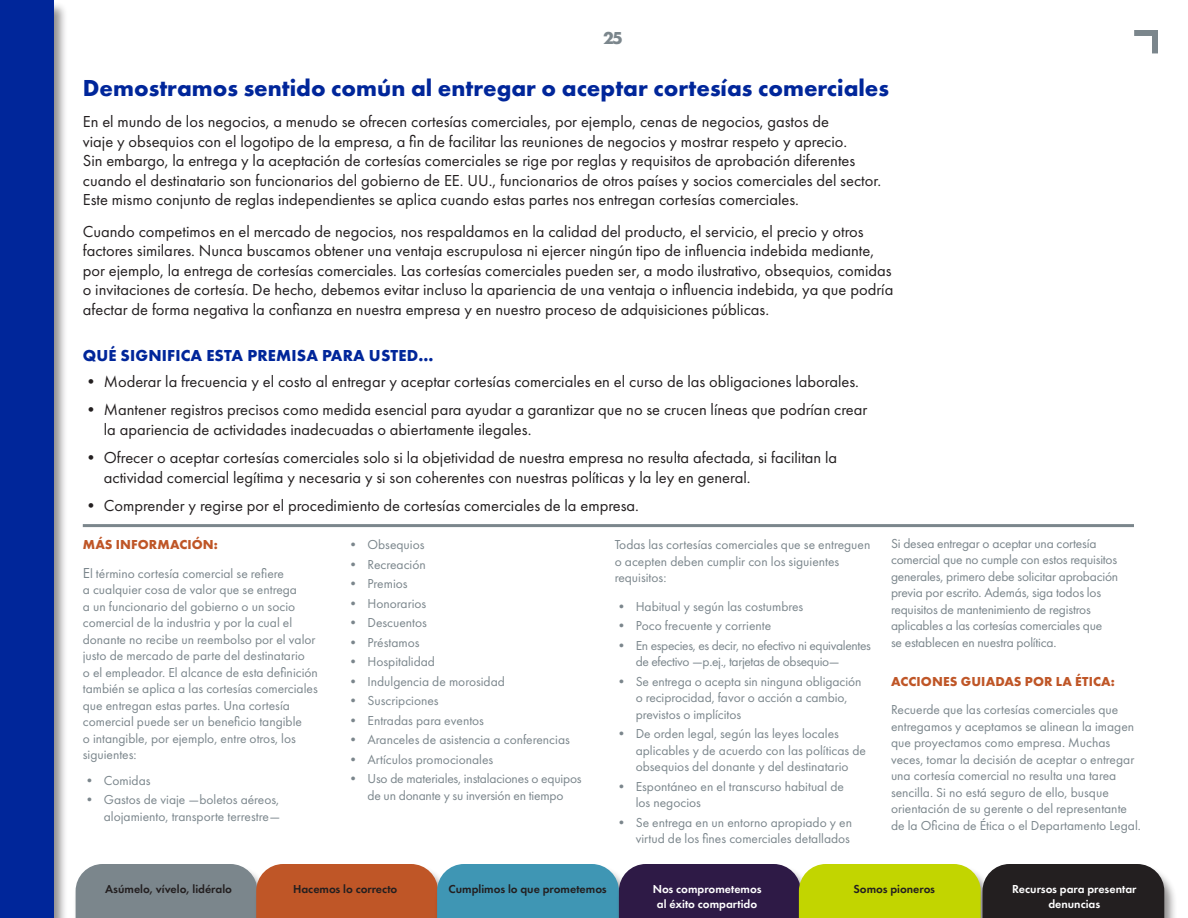
<style>
.page{position:relative;width:1188px;height:918px;background:#fff}
.page>*{position:absolute;margin:0;border:0;box-sizing:border-box;transform-origin:0 0}
.A_head{font:700 24px "Futura PT";color:#00269a}
.t1{font:700 18px "Futura PT";color:#7b868c}
.body_text{font:16.5px/19.5px "Futura PT";color:#231f20}
.B_head_caps_blue{font:700 16.5px "Futura PT";letter-spacing:.01em;color:#00269a}
.side_body_text{font:13.5px/16.5px "Futura PT";color:#7b868c}
.side_body_text-2{font:13.5px/16.5px "Futura PT";letter-spacing:-.025em;color:#7b868c}
.side_head_orange{font:700 13.5px "Futura PT";letter-spacing:.01em;color:#bf5627}
.body_text-2{font:700 13.5px "Futura PT";letter-spacing:.01em;color:#bf5627}
.t2{font:600 12px "Futura PT";color:#231f20}
.t3{font:600 12px/15px "Futura PT";color:#fff;text-align:center}
.s1{font-size:15px}
</style>
<div class="page">
<div style="left:0;top:1px;width:68px;height:917px;background:#231f20;opacity:.5"></div>
<div style="left:0;top:0;width:54px;height:918px;background:#00269a"></div>
<svg style="left:1134px;top:30px;width:24px;height:23px"></svg>
<div style="left:980px;top:865px;width:198px;height:53px;background:#231f20;opacity:.5"></div>
<svg style="left:76px;top:864px;width:1088px;height:54px;background:#716f52"></svg>
<hr style="left:83px;top:524px;width:1051px;height:3px;background:#7b868c">
<h2 class="t1" style="left:603px;top:26px;width:21px">25</h2>
<p class="A_head" style="left:83px;top:72px;width:808px">Demostramos sentido común al entregar o aceptar cortesías comerciales</p>
<p class="body_text" style="left:83px;top:112px;width:800px">En el mundo de los negocios, a menudo se ofrecen cortesías comerciales, por ejemplo, cenas de negocios, gastos de<br>viaje y obsequios con el logotipo de la empresa, a fin de facilitar las reuniones de negocios y mostrar respeto y aprecio.<br>Sin embargo, la entrega y la aceptación de cortesías comerciales se rige por reglas y requisitos de aprobación diferentes cuando el destinatario son funcionarios del gobierno de EE. UU., funcionarios de otros países y socios comerciales del sector.<br>Este mismo conjunto de reglas independientes se aplica cuando estas partes nos entregan cortesías comerciales.</p>
<p class="body_text" style="left:83px;top:221px;width:812px">Cuando competimos en el mercado de negocios, nos respaldamos en la calidad del producto, el servicio, el precio y otros factores similares. Nunca buscamos obtener una ventaja escrupulosa ni ejercer ningún tipo de influencia indebida mediante, por ejemplo, la entrega de cortesías comerciales. Las cortesías comerciales pueden ser, a modo ilustrativo, obsequios, comidas o invitaciones de cortesía. De hecho, debemos evitar incluso la apariencia de una ventaja o influencia indebida, ya que podría afectar de forma negativa la confianza en nuestra empresa y en nuestro proceso de adquisiciones públicas.</p>
<p class="B_head_caps_blue" style="left:83px;top:345px;width:352px">QUÉ SIGNIFICA ESTA PREMISA PARA USTED...</p>
<p class="body_text" style="left:83px;top:371px;width:778px">• Moderar la frecuencia y el costo al entregar y aceptar cortesías comerciales en el curso de las obligaciones laborales.</p>
<p class="body_text" style="left:104px;top:400px;width:765px;text-indent:-21px">• Mantener registros precisos como medida esencial para ayudar a garantizar que no se crucen líneas que podrían crear la apariencia de actividades inadecuadas o abiertamente ilegales.</p>
<p class="body_text" style="left:104px;top:448px;width:735px;text-indent:-21px">• Ofrecer o aceptar cortesías comerciales solo si la objetividad de nuestra empresa no resulta afectada, si facilitan la actividad comercial legítima y necesaria y si son coherentes con nuestras políticas y la ley en general.</p>
<p class="body_text" style="left:83px;top:496px;width:558px">• Comprender y regirse por el procedimiento de cortesías comerciales de la empresa.</p>
<p class="body_text-2" style="left:83px;top:536px;width:137px">MÁS INFORMACIÓN:</p>
<p class="side_body_text" style="left:83px;top:565px;width:237px"><span class="s1">E</span>l término cortesía comercial se refiere<br>a cualquier cosa de valor que se entrega<br>a un funcionario del gobierno o un socio comercial de la industria y por la cual el donante no recibe un reembolso por el valor justo de mercado de parte del destinatario<br>o el empleador. El alcance de esta definición también se aplica a las cortesías comerciales que entregan estas partes. Una cortesía comercial puede ser un beneficio tangible<br>o intangible, por ejemplo, entre otros, los siguientes:</p>
<p class="side_body_text" style="left:83px;top:772px;width:69px">• Comidas</p>
<p class="side_body_text" style="left:83px;top:792px;width:199px;text-align:right">• Gastos de viaje —boletos aéreos, alojamiento, transporte terrestre—</p>
<p class="side_body_text" style="left:891px;top:535px;width:229px">Si desea entregar o aceptar una cortesía comercial que no cumple con estos requisitos generales, primero debe solicitar aprobación previa por escrito. Además, siga todos los requisitos de mantenimiento de registros aplicables a las cortesías comerciales que<br>se establecen en nuestra política.</p>
<p class="side_head_orange" style="left:891px;top:672px;width:225px">ACCIONES GUIADAS POR LA ÉTICA:</p>
<p class="side_body_text" style="left:891px;top:701px;width:251px">Recuerde que las cortesías comerciales que entregamos y aceptamos se alinean la imagen que proyectamos como empresa. Muchas veces, tomar la decisión de aceptar o entregar una cortesía comercial no resulta una tarea sencilla. Si no está seguro de ello, busque orientación de su gerente o del representante de la Oficina de Ética o el Departamento Legal.</p>
<p class="side_body_text" style="left:346px;top:537px;width:80px">• Obsequios</p>
<p class="side_body_text" style="left:346px;top:556px;width:81px">• Recreación</p>
<p class="side_body_text" style="left:346px;top:576px;width:63px">• Premios</p>
<p class="side_body_text" style="left:346px;top:595px;width:81px">• Honorarios</p>
<p class="side_body_text" style="left:346px;top:615px;width:82px">• Descuentos</p>
<p class="side_body_text" style="left:346px;top:634px;width:75px">• Préstamos</p>
<p class="side_body_text" style="left:346px;top:654px;width:90px">• Hospitalidad</p>
<p class="side_body_text" style="left:346px;top:673px;width:160px">• Indulgencia de morosidad</p>
<p class="side_body_text" style="left:346px;top:693px;width:94px">• Suscripciones</p>
<p class="side_body_text" style="left:346px;top:712px;width:139px">• Entradas para eventos</p>
<p class="side_body_text" style="left:346px;top:732px;width:225px">• Aranceles de asistencia a conferencias</p>
<p class="side_body_text" style="left:346px;top:751px;width:148px">• Artículos promocionales</p>
<p class="side_body_text" style="left:346px;top:771px;width:237px;text-align:center">• Uso de materiales, instalaciones o equipos de un donante y su inversión en tiempo</p>
<p class="side_body_text" style="left:615px;top:537px;width:257px">Todas las cortesías comerciales que se entreguen o acepten deben cumplir con los siguientes requisitos:</p>
<p class="side_body_text" style="left:615px;top:598px;width:190px">• Habitual y según las costumbres</p>
<p class="side_body_text" style="left:615px;top:618px;width:158px">• Poco frecuente y corriente</p>
<p class="side_body_text-2" style="left:636px;top:637px;width:237px;text-indent:-21px">• En especies, es decir, no efectivo ni equivalentes de efectivo —p.ej., tarjetas de obsequio—</p>
<p class="side_body_text" style="left:636px;top:673px;width:227px;text-indent:-21px">• Se entrega o acepta sin ninguna obligación o reciprocidad, favor o acción a cambio, previstos o implícitos</p>
<p class="side_body_text" style="left:636px;top:726px;width:232px;text-indent:-21px">• De orden legal, según las leyes locales aplicables y de acuerdo con las políticas de obsequios del donante y del destinatario</p>
<p class="side_body_text" style="left:636px;top:778px;width:210px;text-indent:-21px">• Espontáneo en el transcurso habitual de los negocios</p>
<p class="side_body_text" style="left:615px;top:814px;width:239px;text-align:right">• Se entrega en un entorno apropiado y en virtud de los fines comerciales detallados</p>
<p class="t2" style="left:105px;top:882px;width:128px">Asúmelo, vívelo, lidéralo</p>
<p class="t2" style="left:293px;top:882px;width:106px">Hacemos lo correcto</p>
<p class="t2" style="left:449px;top:882px;width:160px">Cumplimos lo que prometemos</p>
<p class="t2" style="left:853px;top:882px;width:83px">Somos pioneros</p>
<p class="t3" style="left:1012px;top:882px;width:126px">Recursos para presentar denuncias</p>
<p class="t3" style="left:653px;top:882px;width:110px">Nos comprometemos al éxito compartido</p>
</div>
